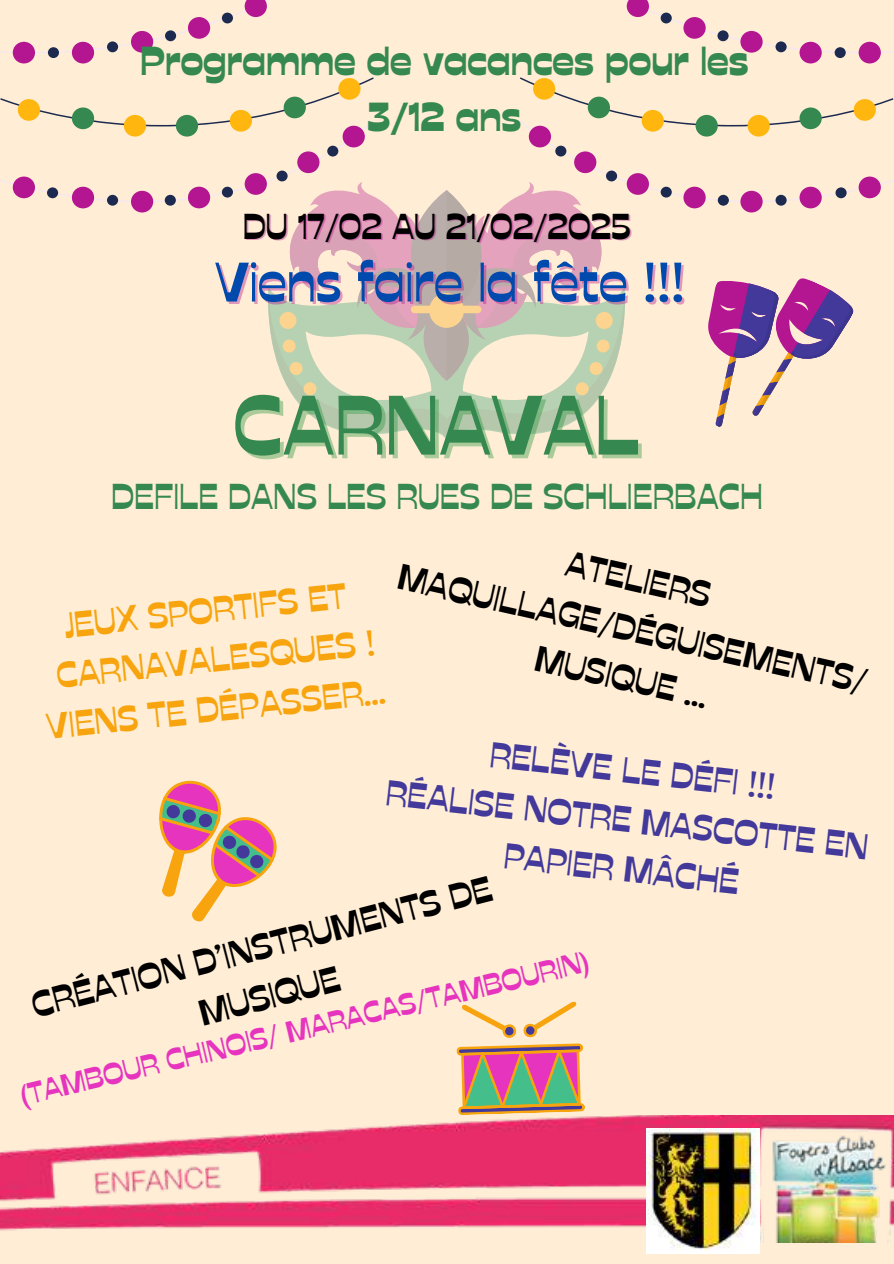
<style>
.page{position:relative;width:894px;height:1264px;background:#fff}
.page>*{position:absolute;margin:0;border:0;box-sizing:border-box;transform-origin:0 0}
.t1{font:84px "Stadio Now Display";color:#368851}
.t2{font:55.5px "Stadio Now Display";color:#004aad}
.t3{font:700 40.5px/56.2px "Stadio Now Display";color:#368851;text-align:center}
.t4{font:36px/49.5px "Stadio Now Display";color:#000;text-align:center}
.t5{font:36px "Stadio Now Display";color:#42399b}
.t6{font:36px/49.5px "Stadio Now Display";color:#f7a40e;text-align:center}
.t7{font:36px "Stadio Now Display";color:#368851}
.t8{font:30px "Stadio Now Display";color:#e634bf}
</style>
<div class="page">
<div style="left:0;top:0;width:893px;height:1263px;background:#ffeed5"></div>
<svg style="left:284px;top:381px;width:325px;height:57px"></svg>
<svg style="left:268px;top:190px;width:356px;height:191px"></svg>
<div style="left:411px;top:305px;width:70px;height:8px;background:#fcd48f;border-radius:4px"></div>
<div style="left:279px;top:312px;width:17px;height:17px;background:#fcd48f;border-radius:50%"></div>
<svg style="left:282px;top:339px;width:13px;height:13px"></svg>
<div style="left:289px;top:362px;width:13px;height:13px;background:#fcd48f;border-radius:50%"></div>
<svg style="left:303px;top:382px;width:13px;height:13px"></svg>
<div style="left:595px;top:312px;width:17px;height:17px;background:#fcd48f;border-radius:50%"></div>
<div style="left:429px;top:293px;width:35px;height:35px;background:#fcd48f;border-radius:50%"></div>
<svg style="left:596px;top:339px;width:13px;height:13px"></svg>
<div style="left:589px;top:362px;width:13px;height:13px;background:#fcd48f;border-radius:50%"></div>
<svg style="left:575px;top:382px;width:13px;height:13px"></svg>
<svg style="left:528px;top:0;width:352px;height:212px"></svg>
<svg style="left:13px;top:0;width:352px;height:212px"></svg>
<svg style="left:159px;top:780px;width:117px;height:141px"></svg>
<svg style="left:708px;top:278px;width:146px;height:149px"></svg>
<svg style="left:456px;top:1001px;width:129px;height:114px"></svg>
<img style="left:0;top:1115px;width:893px;height:127px">
<img style="left:646px;top:1128px;width:113px;height:125px">
<p class="t3" style="left:140px;top:32px;width:609px">Programme de vacances pour les<br>3/12 ans</p>
<p class="t4" style="left:243px;top:201px;width:389px">DU 17/02 AU 21/02/2025</p>
<h2 class="t2" style="left:215px;top:249px;width:471px">Viens faire la fête !!!</h2>
<h1 class="t1" style="left:233px;top:375px;width:407px">CARNAVAL</h1>
<p class="t7" style="left:111px;top:475px;width:653px">DEFILE DANS LES RUES DE SCHLIERBACH</p>
<p class="t6" style="left:34px;top:603px;width:342px;rotate:-6deg">JEUX SPORTIFS ET<br>CARNAVALESQUES !<br>VIENS TE DÉPASSER...</p>
<p class="t4" style="left:415px;top:502px;width:481px;rotate:13deg">ATELIERS<br>MAQUILLAGE/DÉGUISEMENTS/<br>MUSIQUE ...</p>
<p class="t5" style="left:492px;top:733px;width:288px;rotate:6deg">RELÈVE LE DÉFI !!!</p>
<p class="t5" style="left:388px;top:771px;width:130px;rotate:6deg">RÉALISE</p>
<p class="t5" style="left:526px;top:787px;width:347px;rotate:6deg">NOTRE MASCOTTE EN</p>
<p class="t5" style="left:506px;top:834px;width:238px;rotate:6deg">PAPIER MÂCHÉ</p>
<p class="t4" style="left:26px;top:980px;width:475px;rotate:-14deg">CRÉATION D’INSTRUMENTS DE<br>MUSIQUE</p>
<p class="t8" style="left:17px;top:1076px;width:584px;rotate:-13deg">(TAMBOUR CHINOIS/ MARACAS/TAMBOURIN)</p>
</div>
